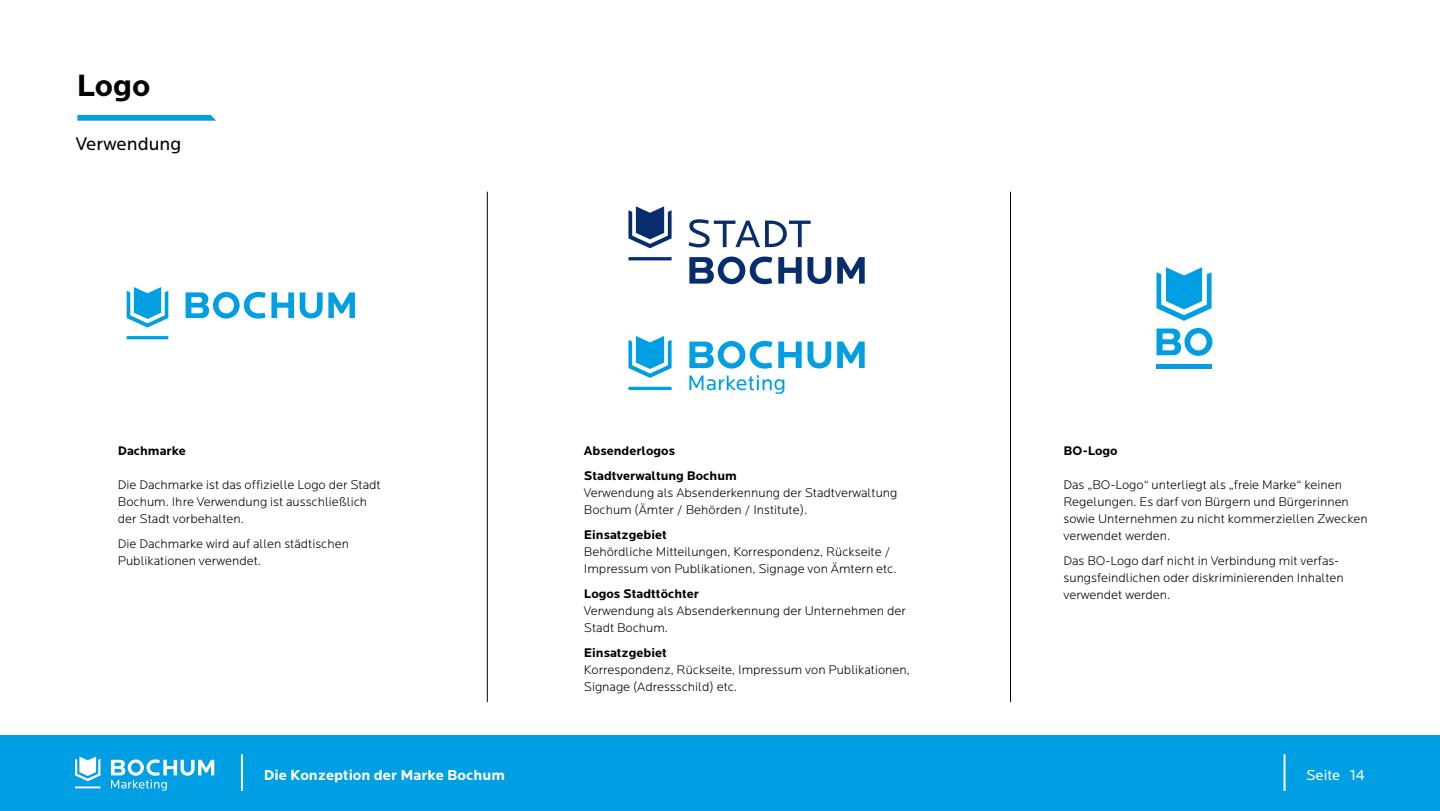
<style>
.page{position:relative;width:1440px;height:811px;background:#fff}
.page>*{position:absolute;margin:0;border:0;box-sizing:border-box;transform-origin:0 0}
.t1{font:700 32px "Locator";color:#000}
.t2{font:19px "Locator";color:#000}
.t3{font:700 15px "Locator";color:#fff}
.t4{font:15px "Locator";color:#fff}
.t5{font:300 13px/17px "Locator";color:#000}
.t6{font:700 13px/25px "Locator";color:#000}
</style>
<div class="page">
<svg style="left:77px;top:115px;width:139px;height:6px"></svg>
<svg style="left:127px;top:287px;width:228px;height:52px"></svg>
<svg style="left:628px;top:336px;width:237px;height:58px"></svg>
<svg style="left:628px;top:206px;width:237px;height:78px"></svg>
<svg style="left:1157px;top:328px;width:55px;height:28px"></svg>
<div style="left:1157px;top:364px;width:55px;height:5px;background:#009ee3"></div>
<svg style="left:1157px;top:267px;width:55px;height:54px"></svg>
<hr style="left:487px;top:192px;width:1px;height:510px;background:#000">
<hr style="left:1010px;top:192px;width:1px;height:510px;background:#000">
<div style="left:0;top:735px;width:1440px;height:76px;background:#009ee3"></div>
<svg style="left:75px;top:756px;width:139px;height:34px"></svg>
<hr style="left:241px;top:754px;width:2px;height:37px;background:#fff">
<hr style="left:1284px;top:754px;width:2px;height:37px;background:#fff">
<h1 class="t1" style="left:76px;top:67px;width:75px">Logo</h1>
<h2 class="t2" style="left:76px;top:134px;width:107px">Verwendung</h2>
<p class="t6" style="left:118px;top:438px;width:70px">Dachmarke</p>
<p class="t5" style="left:118px;top:476px;width:264px">Die Dachmarke ist das offizielle Logo der Stadt<br>Bochum. Ihre Verwendung ist ausschließlich der Stadt vorbehalten.</p>
<p class="t5" style="left:118px;top:535px;width:233px">Die Dachmarke wird auf allen städtischen<br>Publikationen verwendet.</p>
<p class="t6" style="left:584px;top:438px;width:154px">Absenderlogos<br>Stadtverwaltung Bochum</p>
<p class="t5" style="left:584px;top:484px;width:315px">Verwendung als Absenderkennung der Stadtverwaltung<br>Bochum (Ämter / Behörden / Institute).</p>
<p class="t6" style="left:584px;top:522px;width:84px">Einsatzgebiet</p>
<p class="t5" style="left:584px;top:543px;width:314px">Behördliche Mitteilungen, Korrespondenz, Rückseite /<br>Impressum von Publikationen, Signage von Ämtern etc.</p>
<p class="t6" style="left:584px;top:581px;width:117px">Logos Stadttöchter</p>
<p class="t5" style="left:584px;top:602px;width:323px">Verwendung als Absenderkennung der Unternehmen der<br>Stadt Bochum.</p>
<p class="t6" style="left:584px;top:640px;width:84px">Einsatzgebiet</p>
<p class="t5" style="left:584px;top:661px;width:327px">Korrespondenz, Rückseite, Impressum von Publikationen,<br>Signage (Adressschild) etc.</p>
<p class="t6" style="left:1064px;top:438px;width:56px">BO-Logo</p>
<p class="t5" style="left:1064px;top:476px;width:306px">Das „BO-Logo“ unterliegt als „freie Marke“ keinen Regelungen. Es darf von Bürgern und Bürgerinnen sowie Unternehmen zu nicht kommerziellen Zwecken verwendet werden.</p>
<p class="t5" style="left:1064px;top:552px;width:282px">Das BO-Logo darf nicht in Verbindung mit verfas&shy;sungsfeindlichen oder diskriminierenden Inhalten verwendet werden.</p>
<p class="t3" style="left:264px;top:766px;width:242px">Die Konzeption der Marke Bochum</p>
<p class="t4" style="left:1306px;top:766px;width:60px">Seite 14</p>
</div>
